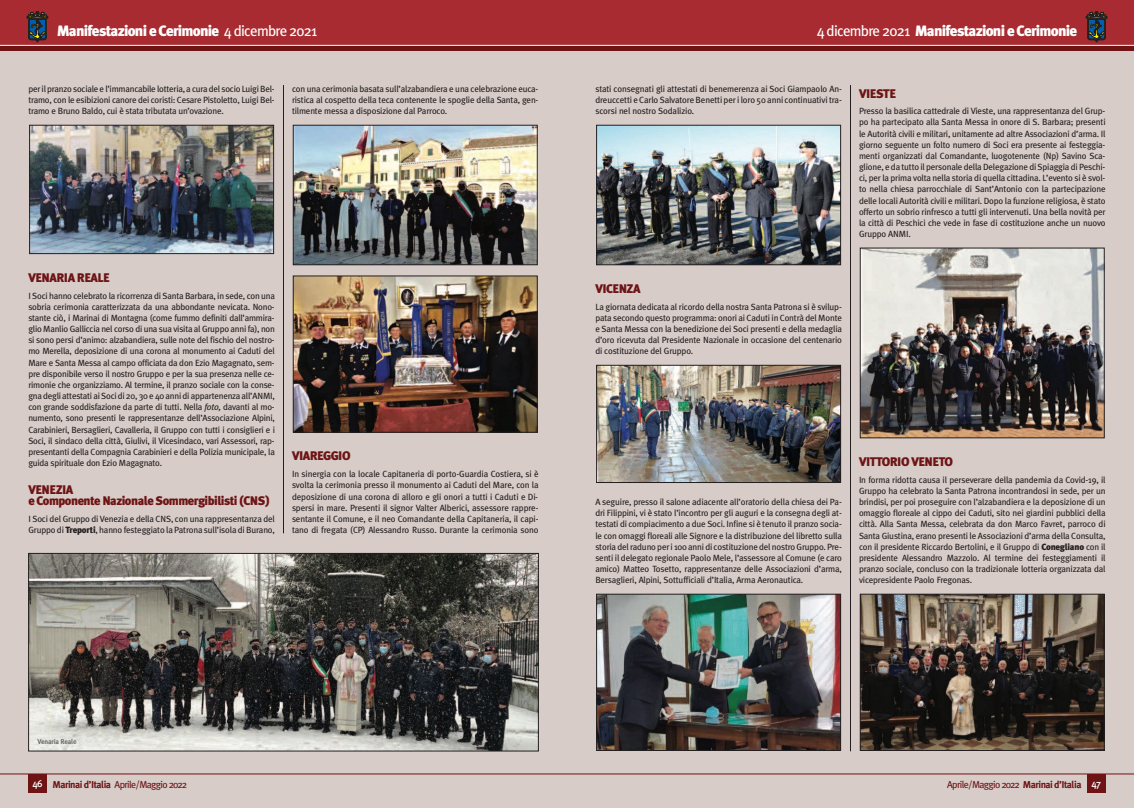
<style>
.page{position:relative;width:1134px;height:808px;background:#fff}
.page>*{position:absolute;margin:0;border:0;box-sizing:border-box;transform-origin:0 0}
.t1{font:900 15px "Meta Plus";letter-spacing:-.05em;color:#fff}
.t2{font:900 12.5px/11.2px "Meta Plus";letter-spacing:-.04em;color:#6e1415}
.t3{font:10px "Meta Plus";letter-spacing:-.065em;color:#6e1415}
.t4{font:9px/11.2px "Meta Plus";letter-spacing:-.02em;color:#231f20;text-align:justify}
.t5{font:700 7px "Meta Plus";letter-spacing:-.025em;color:#6c6d70}
.s1{font-weight:400}
.s2{font-style:italic}
.s3{font-weight:900}
.s4{font-weight:500;color:#fff}
.s5{font-weight:700}
</style>
<div class="page">
<div style="left:567px;top:51px;width:567px;height:757px;background:#d7ccc8"></div>
<div style="left:567px;top:45px;width:567px;height:6px;background:#6e1415"></div>
<div style="left:567px;top:0;width:567px;height:45px;background:#a72b30"></div>
<hr style="left:567px;top:45px;width:567px;height:1px;background:#fff">
<img style="left:598px;top:127px;width:241px;height:136px">
<div style="left:596px;top:125px;width:245px;height:140px;border:1px solid #231f20"></div>
<img style="left:598px;top:367px;width:241px;height:114px">
<div style="left:596px;top:365px;width:245px;height:118px;border:1px solid #231f20"></div>
<img style="left:598px;top:596px;width:241px;height:153px">
<div style="left:596px;top:594px;width:245px;height:157px;border:1px solid #231f20"></div>
<img style="left:862px;top:250px;width:240px;height:186px">
<div style="left:860px;top:248px;width:244px;height:190px;border:1px solid #231f20"></div>
<img style="left:862px;top:596px;width:240px;height:153px">
<div style="left:860px;top:594px;width:244px;height:157px;border:1px solid #231f20"></div>
<hr style="left:850px;top:85px;width:1px;height:666px;background:#231f20">
<div style="left:1087px;top:774px;width:19px;height:18px;background:#6e1415"></div>
<hr style="left:567px;top:773px;width:567px;height:1px;background:#6e1415">
<svg style="left:1086px;top:12px;width:21px;height:30px"></svg>
<div style="left:0;top:51px;width:567px;height:757px;background:#d7ccc8"></div>
<div style="left:0;top:45px;width:567px;height:6px;background:#6e1415"></div>
<div style="left:28px;top:774px;width:19px;height:18px;background:#6e1415"></div>
<hr style="left:0;top:773px;width:567px;height:1px;background:#6e1415">
<div style="left:0;top:0;width:567px;height:45px;background:#a72b30"></div>
<img style="left:31px;top:127px;width:241px;height:125px">
<div style="left:29px;top:125px;width:245px;height:129px;border:1px solid #231f20"></div>
<hr style="left:0;top:45px;width:567px;height:1px;background:#fff">
<img style="left:295px;top:127px;width:240px;height:136px">
<div style="left:293px;top:125px;width:244px;height:140px;border:1px solid #231f20"></div>
<img style="left:295px;top:278px;width:240px;height:152px">
<div style="left:293px;top:276px;width:244px;height:156px;border:1px solid #231f20"></div>
<hr style="left:283px;top:85px;width:1px;height:448px;background:#231f20">
<svg style="left:27px;top:12px;width:21px;height:30px"></svg>
<img style="left:30px;top:555px;width:507px;height:194px">
<div style="left:28px;top:553px;width:511px;height:198px;border:1px solid #231f20"></div>
<h1 class="t1" style="left:57px;top:23px;width:262px">Manifestazioni e Cerimonie <span class="s1">4 dicembre 2021</span></h1>
<h1 class="t1" style="left:817px;top:23px;width:262px"><span class="s1">4 dicembre 2021</span> Manifestazioni e Cerimonie</h1>
<p class="t4" style="left:28px;top:83px;width:248px">perilpranzosociale e l’immancabile lotteria, a curadel socioLuigiBel&shy;tramo, con le esibizioni canore dei coristi: Cesare Pistoletto, Luigi Bel&shy;tramo e Bruno Baldo, cui è stata tributata un’ovazione.</p>
<p class="t4" style="left:292px;top:83px;width:248px">con una cerimonia basata sull’alzabandiera e una celebrazione euca&shy;ristica al cospetto della teca contenente le spoglie della Santa, gen&shy;tilmente messa a disposizione dal Parroco.</p>
<p class="t4" style="left:595px;top:83px;width:248px">stati consegnati gli attestati di benemerenza ai Soci Giampaolo An&shy;dreuccetti e Carlo Salvatore Benetti per i loro 50 anni continuativi tra&shy;scorsi nel nostro Sodalizio.</p>
<h2 class="t2" style="left:859px;top:88px;width:39px">VIESTE</h2>
<p class="t4" style="left:859px;top:106px;width:248px">Presso la basilica cattedrale di Vieste, una rappresentanza del Grup&shy;po ha partecipato alla Santa Messa in onore di S. Barbara; presenti le Autorità civili e militari, unitamente ad altre Associazioni d’arma. Il giorno seguente un folto numero di Soci era presente ai festeggia&shy;menti organizzati dal Comandante, luogotenente (Np) Savino Sca&shy;glione, e da tutto il personale della Delegazione di Spiaggia di Peschi&shy;ci, per la prima volta nella storia di quella cittadina. L’evento si è svol&shy;to nella chiesa parrocchiale di Sant’Antonio con la partecipazione delle locali Autorità civili e militari. Dopo la funzione religiosa, è stato offerto un sobrio rinfresco a tutti gli intervenuti. Una bella novità per la città di Peschici che vede in fase di costituzione anche un nuovo Gruppo ANMI.</p>
<h2 class="t2" style="left:28px;top:272px;width:83px">VENARIA REALE</h2>
<p class="t4" style="left:28px;top:290px;width:248px">I Soci hanno celebrato la ricorrenza di Santa Barbara, in sede, con una sobria cerimonia caratterizzata da una abbondante nevicata. Nono&shy;stante ciò, i Marinai di Montagna (come fummo definiti dall’ammira&shy;glio Manlio Galliccia nel corso di una sua visita al Gruppo anni fa), non si sono persi d’animo: alzabandiera, sulle note del fischio del nostro&shy;mo Merella, deposizione di una corona al monumento ai Caduti del Mare e Santa Messa al campo officiata da don Ezio Magagnato, sem&shy;pre disponibile verso il nostro Gruppo e per la sua presenza nelle ce&shy;rimonie che organizziamo. Al termine, il pranzo sociale con la conse&shy;gnadegli attestati aiSocidi20,30e40annidi appartenenza all’ANMI, con grande soddisfazione da parte di tutti. Nella <span class="s2">foto,</span> davanti al mo&shy;numento, sono presenti le rappresentanze dell’Associazione Alpini, Carabinieri, Bersaglieri, Cavalleria, il Gruppo con tutti i consiglieri e i Soci, il sindaco della città, Giulivi, il Vicesindaco, vari Assessori, rap&shy;presentanti della Compagnia Carabinieri e della Polizia municipale, la guida spirituale don Ezio Magagnato.</p>
<h2 class="t2" style="left:28px;top:484px;width:243px">VENEZIA<br>e Componente Nazionale Sommergibilisti (CNS)</h2>
<p class="t4" style="left:28px;top:513px;width:248px">I Soci del Gruppo di Venezia e della CNS, con una rappresentanza del<br>Gruppo di <span class="s3">Treporti</span>, hanno festeggiato la Patrona sull’isola di Burano,</p>
<h2 class="t2" style="left:292px;top:450px;width:60px">VIAREGGIO</h2>
<p class="t4" style="left:292px;top:468px;width:248px">In sinergia con la locale Capitaneria di porto-Guardia Costiera, si è svolta la cerimonia presso il monumento ai Caduti del Mare, con la deposizione di una corona di alloro e gli onori a tutti i Caduti e Di&shy;spersi in mare. Presenti il signor Valter Alberici, assessore rappre&shy;sentante il Comune, e il neo Comandante della Capitaneria, il capi&shy;tano di fregata (CP) Alessandro Russo. Durante la cerimonia sono</p>
<h2 class="t2" style="left:595px;top:283px;width:47px">VICENZA</h2>
<p class="t4" style="left:595px;top:301px;width:248px">La giornata dedicata al ricordo della nostra Santa Patrona si è svilup&shy;pata secondo questo programma: onori ai Caduti in Contrà del Monte e Santa Messa con la benedizione dei Soci presenti e della medaglia d’oro ricevuta dal Presidente Nazionale in occasione del centenario di costituzione del Gruppo.</p>
<p class="t4" style="left:595px;top:496px;width:248px">A seguire, presso il salone adiacente all’oratorio della chiesa dei Pa&shy;dri Filippini, vi è stato l’incontro per gli auguri e la consegna degli at&shy;testati di compiacimento a due Soci. Infine si è tenuto il pranzo socia&shy;le con omaggi floreali alle Signore e la distribuzione del libretto sulla storiadelradunoperi 100annidi costituzionedelnostroGruppo.Pre&shy;senti il delegato regionale Paolo Mele, l’assessore al Comune (e caro amico) Matteo Tosetto, rappresentanze delle Associazioni d’arma, Bersaglieri, Alpini, Sottufficiali d’Italia, Arma Aeronautica.</p>
<h2 class="t2" style="left:859px;top:456px;width:95px">VITTORIO VENETO</h2>
<p class="t4" style="left:859px;top:474px;width:248px">In forma ridotta causa il perseverare della pandemia da Covid-19, il Gruppo ha celebrato la Santa Patrona incontrandosi in sede, per un brindisi, per poi proseguire con l’alzabandiera e la deposizione di un omaggio floreale al cippo dei Caduti, sito nei giardini pubblici della città. Alla Santa Messa, celebrata da don Marco Favret, parroco di Santa Giustina, erano presenti le Associazioni d’arma della Consulta, con il presidente Riccardo Bertolini, e il Gruppo di <span class="s3">Conegliano</span> con il presidente Alessandro Mazzolo. Al termine dei festeggiamenti il pranzo sociale, concluso con la tradizionale lotteria organizzata dal vicepresidente Paolo Fregonas.</p>
<p class="t5" style="left:38px;top:737px;width:41px">Venaria Reale</p>
<p class="t3" style="left:32px;top:778px;width:156px"><span class="s4">46</span> <span class="s5">Marinai d’Italia</span> Aprile/Maggio2022</p>
<p class="t3" style="left:947px;top:778px;width:155px">Aprile/Maggio2022 <span class="s5">Marinai d’Italia</span> <span class="s4">47</span></p>
</div>
